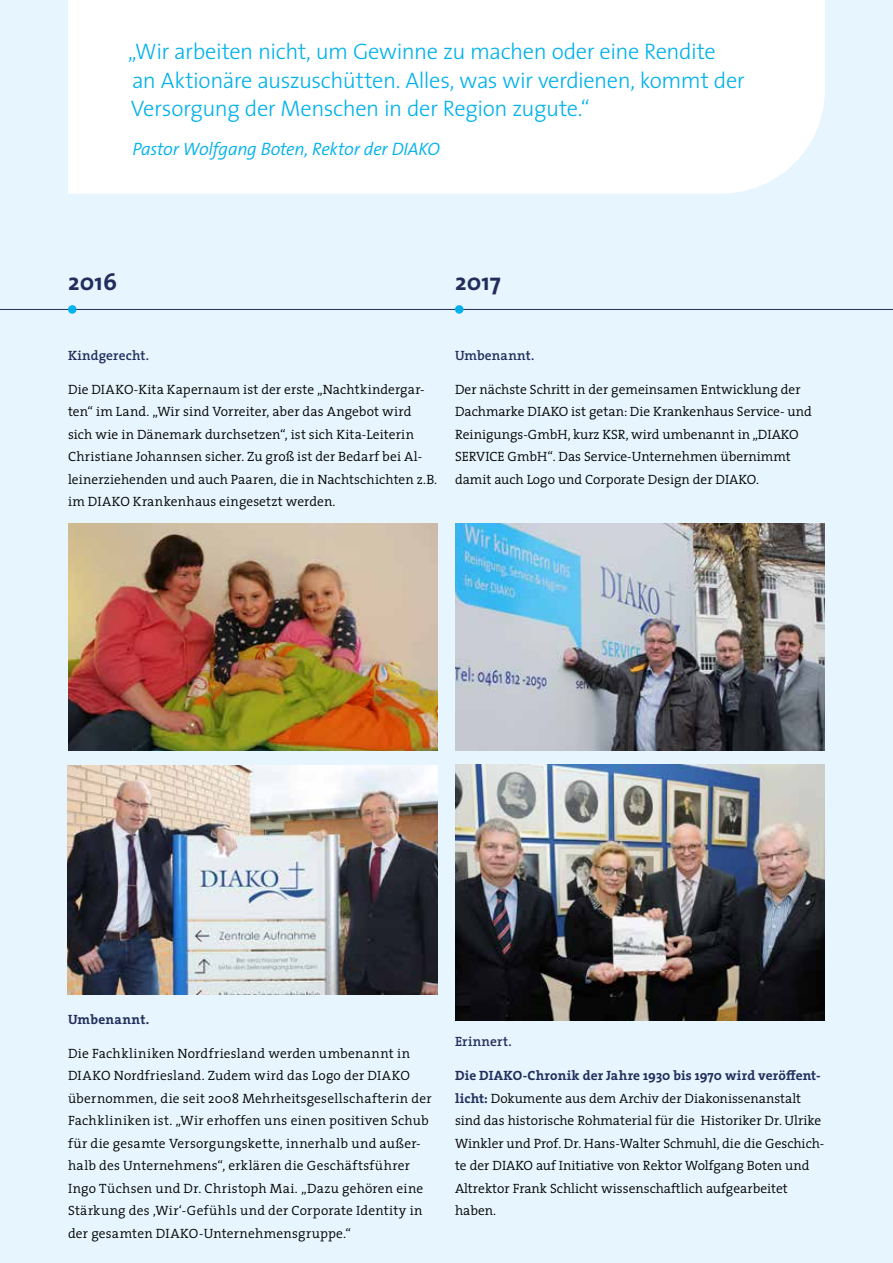
<style>
.page{position:relative;width:893px;height:1263px;background:#e6f5fe}
.page>*{position:absolute;margin:0;border:0;box-sizing:border-box;transform-origin:0 0}
.t1{font:700 24px "The Sans";letter-spacing:.01em;color:#232d5b}
.t2{font:300 22.5px/28.5px "The Sans";letter-spacing:-.02em;color:#00b1eb}
.t3{font:italic 300 18px "The Sans";letter-spacing:-.015em;color:#00b1eb}
.t4{font:300 13.5px/22.5px "The Serif";letter-spacing:.005em;color:#000}
.t5{font:600 13.5px "The Serif";letter-spacing:.005em;color:#232d5b}
.t6{font:700 13.5px "The Serif";letter-spacing:.02em;color:#232d5b}
.t7{font:600 13.5px "The Serif";letter-spacing:.025em;color:#232d5b}
.s1{font-weight:700;color:#232d5b}
</style>
<div class="page">
<hr style="left:0;top:309px;width:893px;height:1px;background:#232d5b">
<div style="left:68px;top:305px;width:9px;height:9px;background:#00b1eb;border-radius:50%"></div>
<div style="left:455px;top:305px;width:8px;height:9px;background:#00b1eb;border-radius:50%"></div>
<div style="left:68px;top:0;width:757px;height:194px;background:#fff"></div>
<img style="left:68px;top:523px;width:369px;height:227px">
<img style="left:67px;top:766px;width:370px;height:228px">
<img style="left:455px;top:523px;width:370px;height:227px">
<img style="left:455px;top:765px;width:370px;height:255px">
<h2 class="t2" style="left:128px;top:37px;width:618px">„Wir arbeiten nicht, um Gewinne zu machen oder eine Rendite an Aktionäre auszuschütten. Alles, was wir verdienen, kommt der<br>Versorgung der Menschen in der Region zugute.“</h2>
<h3 class="t3" style="left:133px;top:134px;width:309px">Pastor Wolfgang Boten, Rektor der DIAKO</h3>
<h1 class="t1" style="left:68px;top:262px;width:51px">2016</h1>
<h1 class="t1" style="left:455px;top:262px;width:47px">2017</h1>
<p class="t5" style="left:68px;top:344px;width:82px">Kindgerecht.</p>
<p class="t4" style="left:68px;top:378px;width:371px">Die DIAKO-Kita Kapernaum ist der erste „Nachtkindergar&shy;ten“ im Land. „Wir sind Vorreiter, aber das Angebot wird sich wie in Dänemark durchsetzen“, ist sich Kita-Leiterin Christiane Johannsen sicher. Zu groß ist der Bedarf bei Al&shy;leinerziehenden und auch Paaren, die in Nachtschichten z.B. im DIAKO Krankenhaus eingesetzt werden.</p>
<p class="t5" style="left:455px;top:344px;width:81px">Umbenannt.</p>
<p class="t4" style="left:455px;top:378px;width:358px">Der nächste Schritt in der gemeinsamen Entwicklung der Dachmarke DIAKO ist getan: Die Krankenhaus Service- und Reinigungs-GmbH, kurz KSR, wird umbenannt in „DIAKO SERVICE GmbH“. Das Service-Unternehmen übernimmt damit auch Logo und Corporate Design der DIAKO.</p>
<p class="t6" style="left:68px;top:1008px;width:83px">Umbenannt.</p>
<p class="t4" style="left:68px;top:1041px;width:365px">Die Fachkliniken Nordfriesland werden umbenannt in DIAKO Nordfriesland. Zudem wird das Logo der DIAKO übernommen, die seit 2008 Mehrheitsgesellschafterin der Fachkliniken ist. „Wir erhoffen uns einen positiven Schub für die gesamte Versorgungskette, innerhalb und außer&shy;halb des Unternehmens“, erklären die Geschäftsführer Ingo Tüchsen und Dr. Christoph Mai. „Dazu gehören eine Stärkung des ‚Wir‘-Gefühls und der Corporate Identity in der gesamten DIAKO-Unternehmensgruppe.“</p>
<p class="t7" style="left:455px;top:1030px;width:58px">Erinnert.</p>
<p class="t4" style="left:455px;top:1064px;width:371px"><span class="s1">Die DIAKO-Chronik der Jahre 1930 bis 1970 wird veröffent&shy;licht:</span> Dokumente aus dem Archiv der Diakonissenanstalt sind das historische Rohmaterial für die Historiker Dr. Ulrike Winkler und Prof. Dr. Hans-Walter Schmuhl, die die Geschich&shy;te der DIAKO auf Initiative von Rektor Wolfgang Boten und Altrektor Frank Schlicht wissenschaftlich aufgearbeitet haben.</p>
</div>
